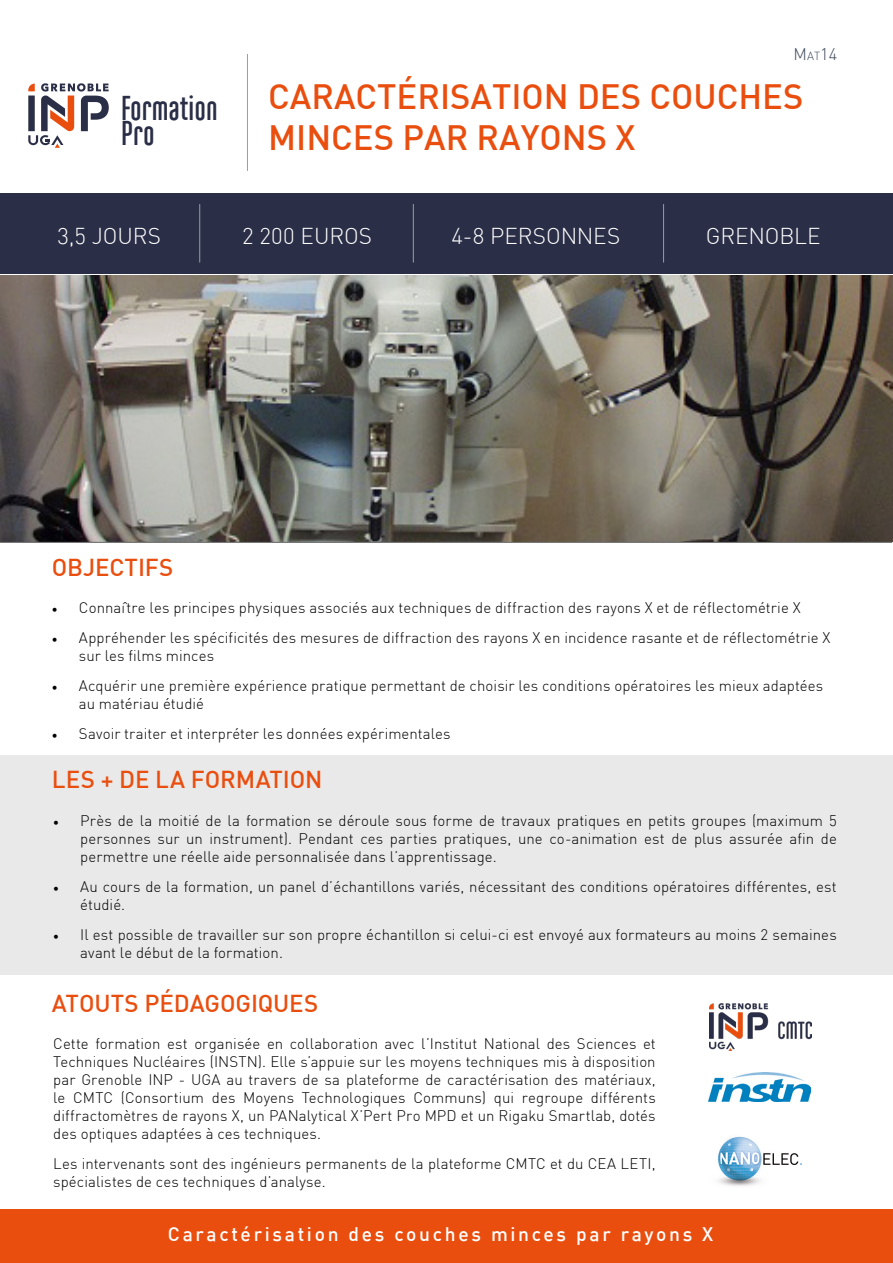
<style>
.page{position:relative;width:893px;height:1263px;background:#fff}
.page>*{position:absolute;margin:0;border:0;box-sizing:border-box;transform-origin:0 0}
.t1{font:500 34.5px/41.4px "DIN";color:#e94e0f}
.t2{font:700 34.35px/25.2px "Ando";color:#2a2e46}
.t3{font:500 24px "DIN";letter-spacing:-.005em;color:#e94e0f}
.t4{font:300 22.5px "DIN";letter-spacing:-.005em;color:#fff}
.t5{font:500 19.2px "DIN";letter-spacing:.14em;color:#fff}
.t6{font:300 16.5px "DIN";color:#3f495b}
.t7{font:300 15px/18px "DIN";letter-spacing:.005em;color:#000}
.s1{font-size:11.55px}
.s2{font-family:"Minion Pro";font-weight:400}
</style>
<div class="page">
<div style="left:0;top:755px;width:893px;height:220px;background:#e9e9e9"></div>
<div style="left:0;top:193px;width:893px;height:81px;background:#2a2e46"></div>
<hr style="left:892px;top:717px;width:1px;height:376px;background:#000">
<hr style="left:199px;top:204px;width:1px;height:59px;background:#9d9d9c">
<hr style="left:413px;top:204px;width:1px;height:59px;background:#9d9d9c">
<hr style="left:663px;top:204px;width:1px;height:59px;background:#9d9d9c">
<img style="left:710px;top:1003px;width:101px;height:47px">
<img style="left:708px;top:1073px;width:102px;height:28px">
<img style="left:717px;top:1136px;width:85px;height:50px">
<img style="left:1px;top:276px;width:892px;height:266px">
<hr style="left:0;top:542px;width:892px;height:1px;background:#646363">
<hr style="left:247px;top:54px;width:1px;height:117px;background:#9d9d9c">
<svg style="left:28px;top:83px;width:81px;height:65px"></svg>
<hr style="left:892px;top:1120px;width:1px;height:143px;background:#3f495b">
<div style="left:0;top:1209px;width:893px;height:54px;background:#e94e0f"></div>
<h2 class="t2" style="left:121px;top:96px;width:98px">Formation<br>Pro</h2>
<p class="t6" style="left:794px;top:44px;width:45px">M<span class="s1">at</span>14</p>
<h1 class="t1" style="left:268px;top:75px;width:537px">CARACTÉRISATION DES COUCHES<br>MINCES PAR RAYONS X</h1>
<h3 class="t4" style="left:57px;top:222px;width:105px">3,5 JOURS</h3>
<h3 class="t4" style="left:242px;top:222px;width:132px">2 200 EUROS</h3>
<h3 class="t4" style="left:706px;top:222px;width:116px">GRENOBLE</h3>
<h3 class="t4" style="left:451px;top:222px;width:170px">4-8 PERSONNES</h3>
<h3 class="t3" style="left:52px;top:552px;width:123px">OBJECTIFS</h3>
<p class="t7" style="left:52px;top:598px;width:750px"><span class="s2">•</span> Connaître les principes physiques associés aux techniques de diffraction des rayons X et de réflectométrie X</p>
<p class="t7" style="left:79px;top:628px;width:753px;text-indent:-27px"><span class="s2">•</span> Appréhender les spécificités des mesures de diffraction des rayons X en incidence rasante et de réflectométrie X sur les films minces</p>
<p class="t7" style="left:79px;top:676px;width:746px;text-indent:-27px"><span class="s2">•</span> Acquérir une première expérience pratique permettant de choisir les conditions opératoires les mieux adaptées au matériau étudié</p>
<p class="t7" style="left:52px;top:724px;width:400px"><span class="s2">•</span> Savoir traiter et interpréter les données expérimentales</p>
<h3 class="t3" style="left:52px;top:764px;width:272px">LES + DE LA FORMATION</h3>
<p class="t7" style="left:80px;top:811px;width:758px;text-align:justify;text-indent:-27px"><span class="s2">•</span> Près de la moitié de la formation se déroule sous forme de travaux pratiques en petits groupes (maximum 5 personnes sur un instrument). Pendant ces parties pratiques, une co-animation est de plus assurée afin de permettre une réelle aide personnalisée dans l’apprentissage.</p>
<p class="t7" style="left:80px;top:877px;width:758px;text-indent:-27px"><span class="s2">•</span> Au cours de la formation, un panel d’échantillons variés, nécessitant des conditions opératoires différentes, est étudié.</p>
<p class="t7" style="left:80px;top:925px;width:758px;text-indent:-27px"><span class="s2">•</span> Il est possible de travailler sur son propre échantillon si celui-ci est envoyé aux formateurs au moins 2 semaines avant le début de la formation.</p>
<h3 class="t3" style="left:52px;top:988px;width:268px">ATOUTS PÉDAGOGIQUES</h3>
<p class="t7" style="left:53px;top:1034px;width:604px;text-align:justify">Cette formation est organisée en collaboration avec l’Institut National des Sciences et Techniques Nucléaires (INSTN). Elle s’appuie sur les moyens techniques mis à disposition par Grenoble INP - UGA au travers de sa plateforme de caractérisation des matériaux, le CMTC (Consortium des Moyens Technologiques Communs) qui regroupe différents diffractomètres de rayons X, un PANalytical X’Pert Pro MPD et un Rigaku Smartlab, dotés des optiques adaptées à ces techniques.</p>
<p class="t7" style="left:53px;top:1154px;width:604px">Les intervenants sont des ingénieurs permanents de la plateforme CMTC et du CEA LETI, spécialistes de ces techniques d’analyse.</p>
<p class="t5" style="left:168px;top:1221px;width:547px">Caractérisation des couches minces par rayons X</p>
</div>
